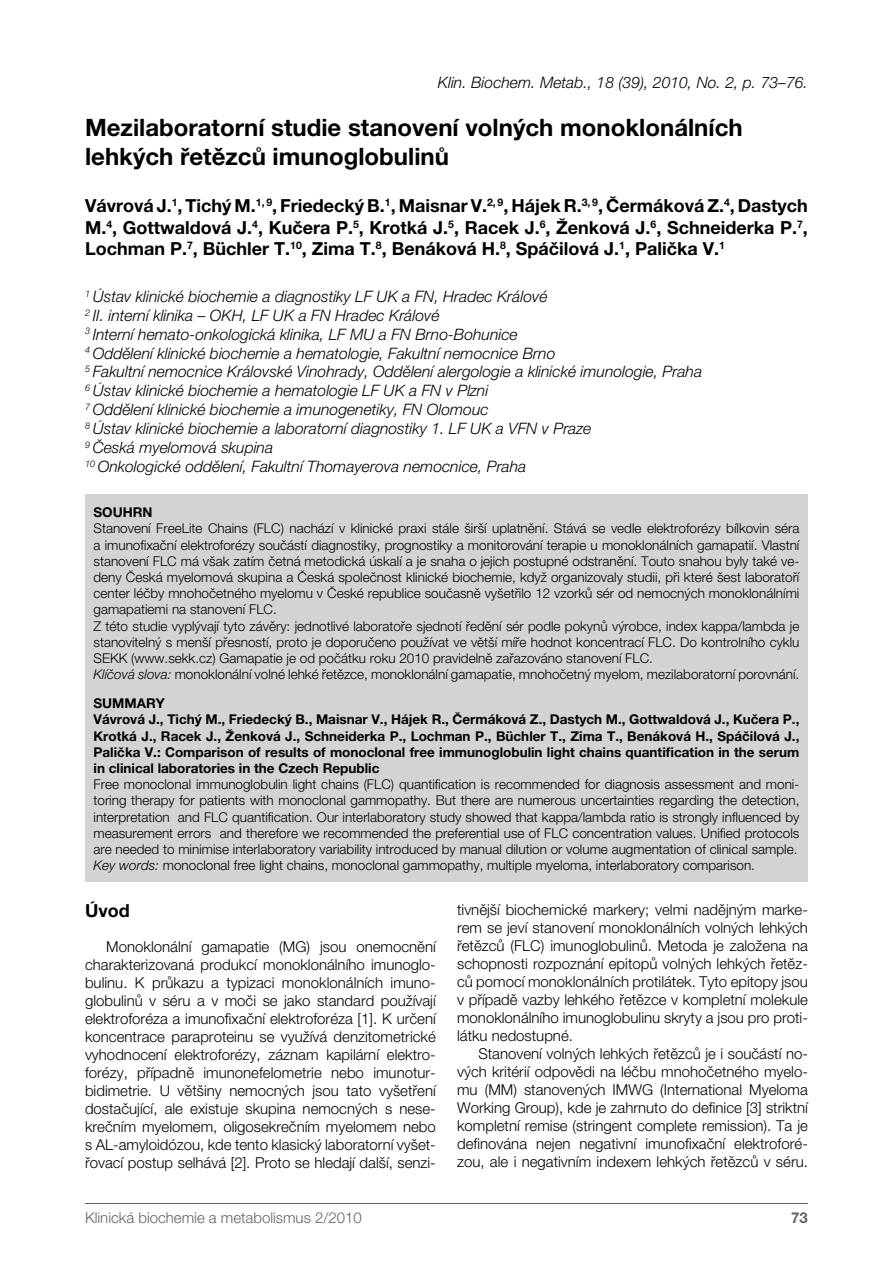
<style>
.page{position:relative;width:893px;height:1263px;background:#fff}
.page>*{position:absolute;margin:0;border:0;box-sizing:border-box;transform-origin:0 0}
.t1{font:700 24px/28.8px "Helvetica Neue CE";color:#000}
.t2{font:700 18px/21.6px "Helvetica Neue CE";color:#000;text-align:justify}
.t3{font:italic 300 15.75px/18.9px "Helvetica Neue CE";color:#000}
.t4{font:300 15px/18px "Helvetica Neue CE";color:#000;text-align:justify}
.t5{font:300 15px "Helvetica Neue CE";color:#636466}
.t6{font:700 15px "Helvetica Neue CE";color:#636466}
.t7{font:300 13.5px/16.2px "Helvetica Neue CE";color:#000}
.t8{font:700 13.5px/16.2px "Helvetica Neue CE";color:#000}
.s1{font-style:italic}
</style>
<div class="page">
<hr style="left:85px;top:1203px;width:723px;height:1px;background:#636466">
<div style="left:85px;top:494px;width:723px;height:387px;background:#d1d3d4"></div>
<p class="t3" style="left:438px;top:73px;width:372px">Klin. Biochem. Metab., 18 (39), 2010, No. 2, p. 73–76.</p>
<h1 class="t1" style="left:85px;top:113px;width:659px">Mezilaboratorní studie stanovení volných monoklonálních lehkých řetězců imunoglobulinů</h1>
<p class="t2" style="left:85px;top:195px;width:724px">Vávrová J.<sup>1</sup>, Tichý M.<sup>1,</sup> <sup>9</sup>, Friedecký B.<sup>1</sup>, Maisnar V.<sup>2,</sup> <sup>9</sup>, Hájek R.<sup>3,</sup> <sup>9</sup>, Čermáková Z.<sup>4</sup>, Dastych M.<sup>4</sup>, Gottwaldová J.<sup>4</sup>, Kučera P.<sup>5</sup>, Krotká J.<sup>5</sup>, Racek J.<sup>6</sup>, Ženková J.<sup>6</sup>, Schneiderka P.<sup>7</sup>, Lochman P.<sup>7</sup>, Büchler T.<sup>10</sup>, Zima T.<sup>8</sup>, Benáková H.<sup>8</sup>, Spáčilová J.<sup>1</sup>, Palička V.<sup>1</sup></p>
<p class="t3" style="left:85px;top:287px;width:619px"><sup>1</sup> Ústav klinické biochemie a diagnostiky LF UK a FN, Hradec Králové<br><sup>2</sup> II. interní klinika – OKH, LF UK a FN Hradec Králové<br><sup>3</sup> Interní hemato-onkologická klinika, LF MU a FN Brno-Bohunice<br><sup>4</sup> Oddělení klinické biochemie a hematologie, Fakultní nemocnice Brno<br><sup>5</sup> Fakultní nemocnice Královské Vinohrady, Oddělení alergologie a klinické imunologie, Praha <sup>6</sup> Ústav klinické biochemie a hematologie LF UK a FN v Plzni<br><sup>7</sup> Oddělení klinické biochemie a imunogenetiky, FN Olomouc<br><sup>8</sup> Ústav klinické biochemie a laboratorní diagnostiky 1. LF UK a VFN v Praze<br><sup>9</sup> Česká myelomová skupina<br><sup>10</sup> Onkologické oddělení, Fakultní Thomayerova nemocnice, Praha</p>
<p class="t8" style="left:94px;top:504px;width:61px">SOUHRN</p>
<p class="t7" style="left:94px;top:520px;width:707px">Stanovení FreeLite Chains (FLC) nachází v klinické praxi stále širší uplatnění. Stává se vedle elektroforézy bílkovin séra a imunofixační elektroforézy součástí diagnostiky, prognostiky a monitorování terapie u monoklonálních gamapatií. Vlastní stanovení FLC má však zatím četná metodická úskalí a je snaha o jejich postupné odstranění. Touto snahou byly také ve&shy;deny Česká myelomová skupina a Česká společnost klinické biochemie, když organizovaly studii, při které šest laboratoří center léčby mnohočetného myelomu v České republice současně vyšetřilo 12 vzorků sér od nemocných monoklonálními gamapatiemi na stanovení FLC.<br>Z této studie vyplývají tyto závěry: jednotlivé laboratoře sjednotí ředění sér podle pokynů výrobce, index kappa/lambda je stanovitelný s menší přesností, proto je doporučeno používat ve větší míře hodnot koncentrací FLC. Do kontrolního cyklu SEKK (www.sekk.cz) Gamapatie je od počátku roku 2010 pravidelně zařazováno stanovení FLC.<br><span class="s1">Klíčová slova:</span> monoklonální volné lehké řetězce, monoklonální gamapatie, mnohočetný myelom, mezilaboratorní porovnání.</p>
<p class="t8" style="left:94px;top:695px;width:707px">SUMMARY<br>Vávrová J., Tichý M., Friedecký B., Maisnar V., Hájek R., Čermáková Z., Dastych M., Gottwaldová J., Kučera P., Krotká J., Racek J., Ženková J., Schneiderka P., Lochman P., Büchler T., Zima T., Benáková H., Spáčilová J., Palička V.: Comparison of results of monoclonal free immunoglobulin light chains quantification in the serum in clinical laboratories in the Czech Republic</p>
<p class="t7" style="left:94px;top:776px;width:707px">Free monoclonal immunoglobulin light chains (FLC) quantification is recommended for diagnosis assessment and moni&shy;toring therapy for patients with monoclonal gammopathy. But there are numerous uncertainties regarding the detection, interpretation and FLC quantification. Our interlaboratory study showed that kappa/lambda ratio is strongly influenced by measurement errors and therefore we recommended the preferential use of FLC concentration values. Unified protocols are needed to minimise interlaboratory variability introduced by manual dilution or volume augmentation of clinical sample.<br><span class="s1">Key words:</span> monoclonal free light chains, monoclonal gammopathy, multiple myeloma, interlaboratory comparison.</p>
<h2 class="t2" style="left:85px;top:899px;width:46px">Úvod</h2>
<p class="t4" style="left:85px;top:937px;width:352px;text-indent:21px">Monoklonální gamapatie (MG) jsou onemocnění charakterizovaná produkcí monoklonálního imunoglo&shy;bulinu. K průkazu a typizaci monoklonálních imuno&shy;globulinů v séru a v moči se jako standard používají elektroforéza a imunofixační elektroforéza [1]. K určení koncentrace paraproteinu se využívá denzitometrické vyhodnocení elektroforézy, záznam kapilární elektro&shy;forézy, případně imunonefelometrie nebo imunotur&shy;bidimetrie. U většiny nemocných jsou tato vyšetření dostačující, ale existuje skupina nemocných s nese&shy;krečním myelomem, oligosekrečním myelomem nebo s AL-amyloidózou, kde tento klasický laboratorní vyšet&shy;řovací postup selhává [2]. Proto se hledají další, senzi-</p>
<p class="t4" style="left:457px;top:901px;width:352px">tivnější biochemické markery; velmi nadějným marke&shy;rem se jeví stanovení monoklonálních volných lehkých řetězců (FLC) imunoglobulinů. Metoda je založena na schopnosti rozpoznání epitopů volných lehkých řetěz&shy;ců pomocí monoklonálních protilátek. Tyto epitopy jsou v případě vazby lehkého řetězce v kompletní molekule monoklonálního imunoglobulinu skryty a jsou pro proti&shy;látku nedostupné.</p>
<p class="t4" style="left:457px;top:1045px;width:352px;text-indent:21px">Stanovení volných lehkých řetězců je i součástí no&shy;vých kritérií odpovědi na léčbu mnohočetného myelo&shy;mu (MM) stanovených IMWG (International Myeloma Working Group), kde je zahrnuto do definice [3] striktní kompletní remise (stringent complete remission). Ta je definována nejen negativní imunofixační elektroforé&shy;zou, ale i negativním indexem lehkých řetězců v séru.</p>
<p class="t5" style="left:85px;top:1209px;width:278px">Klinická biochemie a metabolismus 2/2010</p>
<p class="t6" style="left:791px;top:1209px;width:18px">73</p>
</div>
